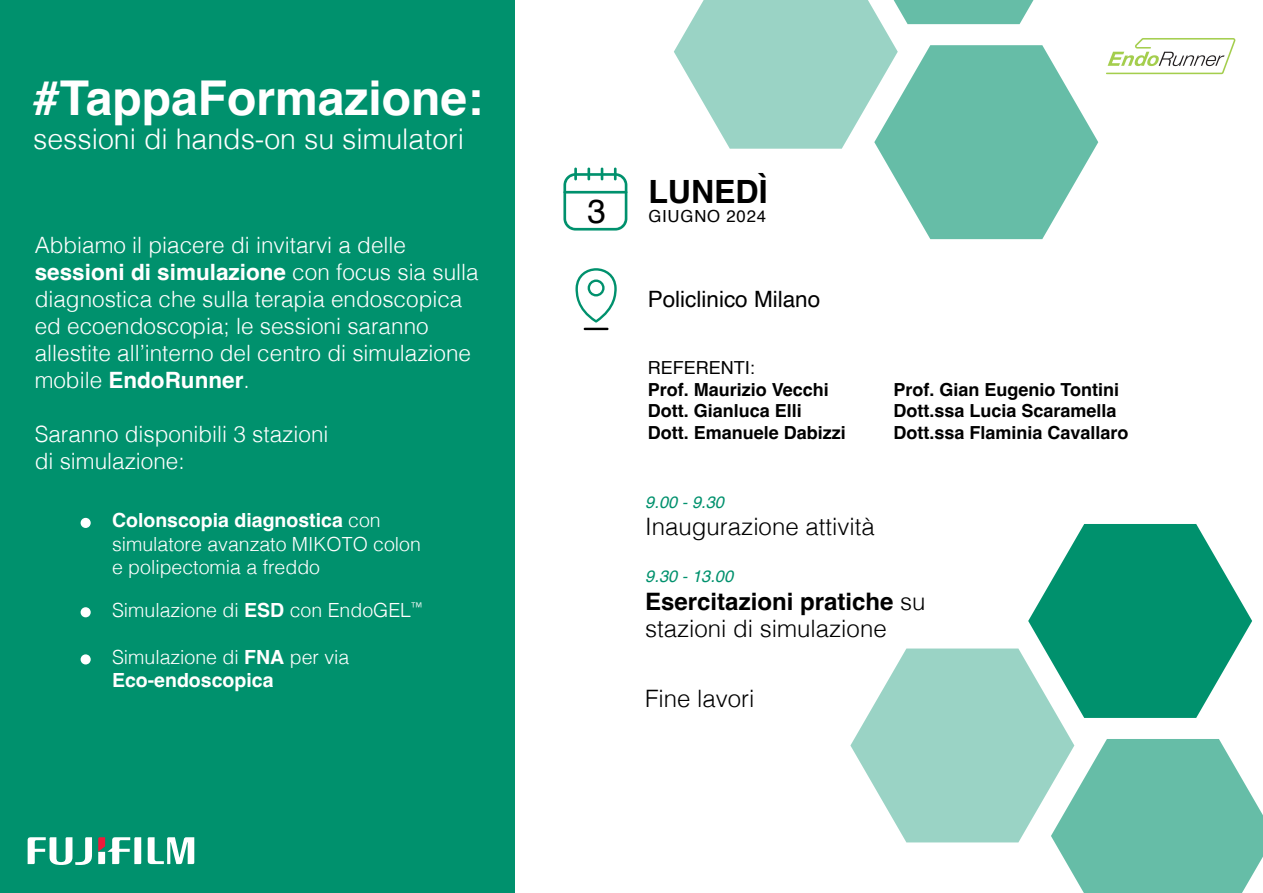
<style>
.page{position:relative;width:1263px;height:893px;background:#fff}
.page>*{position:absolute;margin:0;border:0;box-sizing:border-box;transform-origin:0 0}
.t1{font:700 48px "Helvetica";color:#fff}
.t2{font:33.3px "Helvetica";color:#000}
.t3{font:700 32.1px "Helvetica";color:#000}
.t4{font:300 28.5px "Helvetica";color:#fff}
.t5{font:300 24px/27px "Helvetica";color:#000}
.t6{font:300 22.5px/27px "Helvetica";color:#fff}
.t7{font:22.5px "Helvetica";color:#000}
.t8{font:300 19.5px/23.4px "Helvetica";color:#fff}
.t9{font:700 18px/21.6px "Helvetica";color:#000}
.t10{font:18px "Helvetica";color:#000}
.t11{font:16.65px "Helvetica";letter-spacing:.05em;color:#000}
.t12{font:italic 16.5px "Helvetica";color:#00916d}
.s1{font-weight:700}
</style>
<div class="page">
<svg style="left:850px;top:524px;width:413px;height:369px"></svg>
<svg style="left:674px;top:0;width:424px;height:239px"></svg>
<div style="left:0;top:0;width:514px;height:893px;background:#00916d"></div>
<svg style="left:148px;top:837px;width:46px;height:27px"></svg>
<svg style="left:28px;top:837px;width:64px;height:28px"></svg>
<svg style="left:98px;top:837px;width:43px;height:27px"></svg>
<svg style="left:563px;top:168px;width:64px;height:63px"></svg>
<svg style="left:575px;top:268px;width:42px;height:54px"></svg>
<hr style="left:584px;top:328px;width:24px;height:2px;background:#000">
<div style="left:81px;top:519px;width:9px;height:8px;background:#fff;border-radius:50%"></div>
<div style="left:81px;top:518px;width:10px;height:10px;border:2px solid #fff;border-radius:50%"></div>
<div style="left:81px;top:608px;width:9px;height:9px;background:#fff;border-radius:50%"></div>
<div style="left:81px;top:607px;width:10px;height:10px;border:2px solid #fff;border-radius:50%"></div>
<div style="left:81px;top:655px;width:9px;height:9px;background:#fff;border-radius:50%"></div>
<div style="left:81px;top:654px;width:10px;height:10px;border:2px solid #fff;border-radius:50%"></div>
<img style="left:1095px;top:26px;width:141px;height:61px">
<h1 class="t1" style="left:33px;top:69px;width:451px">#TappaFormazione:</h1>
<p class="t4" style="left:33px;top:115px;width:432px">sessioni di hands-on su simulatori</p>
<p class="t6" style="left:35px;top:230px;width:445px">Abbiamo il piacere di invitarvi a delle <span class="s1">sessioni di simulazione</span> con focus sia sulla diagnostica che sulla terapia endoscopica ed ecoendoscopia; le sessioni saranno allestite all’interno del centro di simulazione mobile <span class="s1">EndoRunner</span>.</p>
<p class="t6" style="left:35px;top:419px;width:295px">Saranno disponibili 3 stazioni di simulazione:</p>
<p class="t8" style="left:112px;top:507px;width:310px"><span class="s1">Colonscopia diagnostica</span> con simulatore avanzato MIKOTO colon e polipectomia a freddo</p>
<p class="t8" style="left:112px;top:597px;width:312px">Simulazione di <span class="s1">ESD</span> con EndoGEL<sup>™</sup></p>
<p class="t8" style="left:112px;top:644px;width:239px">Simulazione di <span class="s1">FNA</span> per via<br><span class="s1">Eco-endoscopica</span></p>
<h3 class="t3" style="left:648px;top:172px;width:121px">LUNEDÌ</h3>
<h2 class="t2" style="left:587px;top:185px;width:20px">3</h2>
<p class="t11" style="left:648px;top:203px;width:119px">GIUGNO 2024</p>
<p class="t7" style="left:648px;top:281px;width:174px">Policlinico Milano</p>
<p class="t10" style="left:648px;top:354px;width:109px">REFERENTI:</p>
<p class="t9" style="left:648px;top:381px;width:200px">Prof. Maurizio Vecchi<br>Dott. Gianluca Elli<br>Dott. Emanuele Dabizzi</p>
<p class="t9" style="left:893px;top:381px;width:237px">Prof. Gian Eugenio Tontini<br>Dott.ssa Lucia Scaramella<br>Dott.ssa Flaminia Cavallaro</p>
<p class="t12" style="left:645px;top:489px;width:80px">9.00 - 9.30</p>
<p class="t5" style="left:645px;top:511px;width:231px">Inaugurazione attività</p>
<p class="t12" style="left:645px;top:563px;width:90px">9.30 - 13.00</p>
<p class="t5" style="left:645px;top:586px;width:282px"><span class="s1">Esercitazioni pratiche</span> su stazioni di simulazione</p>
<p class="t5" style="left:645px;top:684px;width:111px">Fine lavori</p>
</div>
